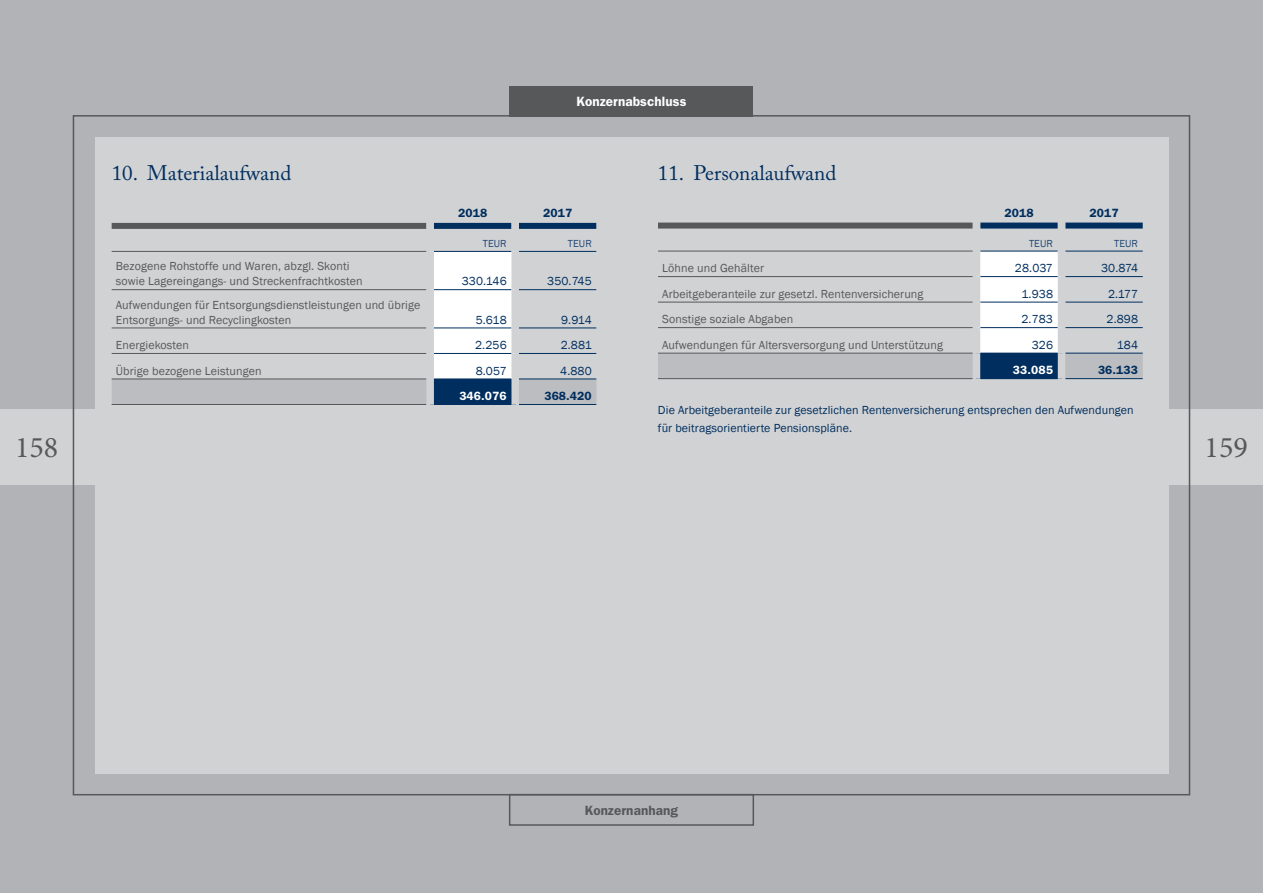
<style>
.page{position:relative;width:1263px;height:893px;background:#b2b3b7}
.page>*{position:absolute;margin:0;border:0;box-sizing:border-box;transform-origin:0 0}
.t1{font:30px "Minion Pro";color:#57585a}
._05_SUBLINE{font:21px "Adobe Caslon Pro";color:#002e5e}
.t2{font:600 13.5px "Franklin Gothic";letter-spacing:.01em;color:#fff}
.t3{font:600 13.5px "Franklin Gothic";letter-spacing:.01em;color:#57585a}
.t4{font:12px/15px "Franklin Gothic";letter-spacing:.01em;color:#57585a}
._01_COPY{font:12px/18px "Franklin Gothic";letter-spacing:.01em;color:#002e5e}
.t5{font:600 12px "Franklin Gothic";letter-spacing:.01em;color:#002e5e}
.t6{font:600 12px "Franklin Gothic";letter-spacing:.01em;color:#fff}
.t7{font:10.5px "Franklin Gothic";letter-spacing:.01em;color:#224875}
</style>
<div class="page">
<div style="left:0;top:409px;width:1263px;height:75px;background:#d1d2d4"></div>
<div style="left:510px;top:86px;width:243px;height:31px;background:#57585a"></div>
<div style="left:509px;top:794px;width:245px;height:32px;border:2px solid #57585a"></div>
<div style="left:95px;top:137px;width:1073px;height:636px;background:#d1d2d4"></div>
<svg style="left:658px;top:252px;width:485px;height:126px"></svg>
<div style="left:976px;top:353px;width:85px;height:26px;background:#002e5e"></div>
<div style="left:1065px;top:223px;width:78px;height:6px;background:#002e5e"></div>
<hr style="left:980px;top:276px;width:78px;height:1px;background:#002e5e">
<hr style="left:1065px;top:276px;width:78px;height:1px;background:#002e5e">
<hr style="left:980px;top:302px;width:78px;height:1px;background:#002e5e">
<hr style="left:1065px;top:302px;width:78px;height:1px;background:#002e5e">
<hr style="left:980px;top:327px;width:78px;height:1px;background:#002e5e">
<hr style="left:1065px;top:327px;width:78px;height:1px;background:#002e5e">
<hr style="left:1065px;top:353px;width:78px;height:1px;background:#002e5e">
<hr style="left:1065px;top:378px;width:78px;height:1px;background:#002e5e">
<div style="left:658px;top:223px;width:315px;height:6px;background:#57585a"></div>
<hr style="left:658px;top:276px;width:315px;height:1px;background:#57585a">
<hr style="left:658px;top:302px;width:315px;height:1px;background:#57585a">
<hr style="left:658px;top:327px;width:315px;height:1px;background:#57585a">
<hr style="left:658px;top:353px;width:315px;height:1px;background:#57585a">
<hr style="left:658px;top:378px;width:315px;height:1px;background:#57585a">
<hr style="left:658px;top:251px;width:315px;height:1px;background:#57585a">
<hr style="left:980px;top:251px;width:78px;height:1px;background:#002e5e">
<hr style="left:1065px;top:251px;width:78px;height:1px;background:#002e5e">
<div style="left:980px;top:223px;width:78px;height:6px;background:#002e5e"></div>
<div style="left:973px;top:251px;width:7px;height:26px;background:#d1d2d4"></div>
<div style="left:1058px;top:251px;width:7px;height:26px;background:#d1d2d4"></div>
<div style="left:973px;top:277px;width:7px;height:25px;background:#d1d2d4"></div>
<div style="left:1058px;top:277px;width:7px;height:25px;background:#d1d2d4"></div>
<div style="left:973px;top:302px;width:7px;height:26px;background:#d1d2d4"></div>
<div style="left:1058px;top:302px;width:7px;height:26px;background:#d1d2d4"></div>
<div style="left:973px;top:328px;width:7px;height:25px;background:#d1d2d4"></div>
<div style="left:1058px;top:328px;width:7px;height:25px;background:#d1d2d4"></div>
<div style="left:973px;top:353px;width:7px;height:26px;background:#d1d2d4"></div>
<div style="left:1058px;top:353px;width:7px;height:26px;background:#d1d2d4"></div>
<svg style="left:112px;top:252px;width:484px;height:152px"></svg>
<div style="left:430px;top:379px;width:85px;height:25px;background:#002e5e"></div>
<div style="left:519px;top:223px;width:77px;height:6px;background:#002e5e"></div>
<hr style="left:434px;top:289px;width:77px;height:1px;background:#002e5e">
<hr style="left:519px;top:289px;width:77px;height:1px;background:#002e5e">
<hr style="left:434px;top:328px;width:77px;height:1px;background:#002e5e">
<hr style="left:519px;top:328px;width:77px;height:1px;background:#002e5e">
<hr style="left:434px;top:353px;width:77px;height:1px;background:#002e5e">
<hr style="left:519px;top:353px;width:77px;height:1px;background:#002e5e">
<hr style="left:519px;top:379px;width:77px;height:1px;background:#002e5e">
<hr style="left:434px;top:404px;width:77px;height:1px;background:#002e5e">
<hr style="left:519px;top:404px;width:77px;height:1px;background:#002e5e">
<div style="left:112px;top:223px;width:314px;height:6px;background:#57585a"></div>
<hr style="left:112px;top:289px;width:314px;height:1px;background:#57585a">
<hr style="left:112px;top:328px;width:314px;height:1px;background:#57585a">
<hr style="left:112px;top:353px;width:314px;height:1px;background:#57585a">
<hr style="left:112px;top:379px;width:314px;height:1px;background:#57585a">
<hr style="left:112px;top:404px;width:314px;height:1px;background:#57585a">
<hr style="left:112px;top:251px;width:314px;height:1px;background:#57585a">
<hr style="left:434px;top:251px;width:77px;height:1px;background:#002e5e">
<hr style="left:519px;top:251px;width:77px;height:1px;background:#002e5e">
<div style="left:434px;top:223px;width:77px;height:6px;background:#002e5e"></div>
<div style="left:426px;top:251px;width:8px;height:39px;background:#d1d2d4"></div>
<div style="left:511px;top:251px;width:8px;height:39px;background:#d1d2d4"></div>
<div style="left:426px;top:290px;width:8px;height:38px;background:#d1d2d4"></div>
<div style="left:511px;top:290px;width:8px;height:38px;background:#d1d2d4"></div>
<div style="left:426px;top:328px;width:8px;height:25px;background:#d1d2d4"></div>
<div style="left:511px;top:328px;width:8px;height:25px;background:#d1d2d4"></div>
<div style="left:426px;top:353px;width:8px;height:26px;background:#d1d2d4"></div>
<div style="left:511px;top:353px;width:8px;height:26px;background:#d1d2d4"></div>
<div style="left:426px;top:379px;width:8px;height:25px;background:#d1d2d4"></div>
<div style="left:511px;top:379px;width:8px;height:25px;background:#d1d2d4"></div>
<p class="_05_SUBLINE" style="left:112px;top:160px;width:181px">10. Materialaufwand</p>
<p class="t2" style="left:576px;top:93px;width:111px">Konzernabschluss</p>
<p class="t5" style="left:458px;top:206px;width:31px">2018</p>
<p class="t5" style="left:543px;top:206px;width:31px">2017</p>
<p class="t7" style="left:483px;top:237px;width:25px">TEUR</p>
<p class="t7" style="left:568px;top:237px;width:25px">TEUR</p>
<p class="_05_SUBLINE" style="left:658px;top:160px;width:180px">11. Personalaufwand</p>
<p class="t5" style="left:1004px;top:206px;width:31px">2018</p>
<p class="t5" style="left:1089px;top:206px;width:31px">2017</p>
<p class="t7" style="left:1029px;top:237px;width:25px">TEUR</p>
<p class="t7" style="left:1114px;top:237px;width:25px">TEUR</p>
<p class="t4" style="left:116px;top:259px;width:248px">Bezogene Rohstoffe und Waren, abzgl. Skonti sowie Lagereingangs- und Streckenfrachtkosten</p>
<p class="t4" style="left:116px;top:297px;width:306px">Aufwendungen für Entsorgungsdienstleistungen und übrige<br>Entsorgungs- und Recyclingkosten</p>
<p class="_01_COPY" style="left:462px;top:273px;width:46px">330.146</p>
<p class="_01_COPY" style="left:547px;top:273px;width:46px">350.745</p>
<p class="_01_COPY" style="left:476px;top:311px;width:32px">5.618</p>
<p class="_01_COPY" style="left:561px;top:311px;width:32px">9.914</p>
<p class="t4" style="left:116px;top:338px;width:75px">Energiekosten</p>
<p class="_01_COPY" style="left:475px;top:336px;width:33px">2.256</p>
<p class="_01_COPY" style="left:561px;top:336px;width:33px">2.881</p>
<p class="t4" style="left:116px;top:363px;width:147px">Übrige bezogene Leistungen</p>
<p class="_01_COPY" style="left:476px;top:362px;width:32px">8.057</p>
<p class="_01_COPY" style="left:560px;top:362px;width:33px">4.880</p>
<p class="t6" style="left:459px;top:389px;width:49px">346.076</p>
<p class="t5" style="left:544px;top:389px;width:49px">368.420</p>
<p class="t4" style="left:662px;top:261px;width:103px">Löhne und Gehälter</p>
<p class="_01_COPY" style="left:1015px;top:260px;width:40px">28.037</p>
<p class="_01_COPY" style="left:1101px;top:260px;width:38px">30.874</p>
<p class="t4" style="left:662px;top:287px;width:263px">Arbeitgeberanteile zur gesetzl. Rentenversicherung</p>
<p class="_01_COPY" style="left:1021px;top:285px;width:33px">1.938</p>
<p class="_01_COPY" style="left:1108px;top:285px;width:31px">2.177</p>
<p class="t4" style="left:662px;top:312px;width:133px">Sonstige soziale Abgaben</p>
<p class="_01_COPY" style="left:1021px;top:311px;width:33px">2.783</p>
<p class="_01_COPY" style="left:1106px;top:311px;width:33px">2.898</p>
<p class="t4" style="left:662px;top:338px;width:282px">Aufwendungen für Altersversorgung und Unterstützung</p>
<p class="_01_COPY" style="left:1032px;top:336px;width:23px">326</p>
<p class="_01_COPY" style="left:1117px;top:336px;width:23px">184</p>
<p class="t6" style="left:1013px;top:363px;width:42px">33.085</p>
<p class="t5" style="left:1098px;top:363px;width:42px">36.133</p>
<p class="_01_COPY" style="left:658px;top:401px;width:477px">Die Arbeitgeberanteile zur gesetzlichen Rentenversicherung entsprechen den Aufwendungen für beitragsorientierte Pensionspläne.</p>
<h1 class="t1" style="left:15px;top:428px;width:45px">158</h1>
<h1 class="t1" style="left:1204px;top:428px;width:45px">159</h1>
<p class="t3" style="left:585px;top:802px;width:95px">Konzernanhang</p>
</div>
